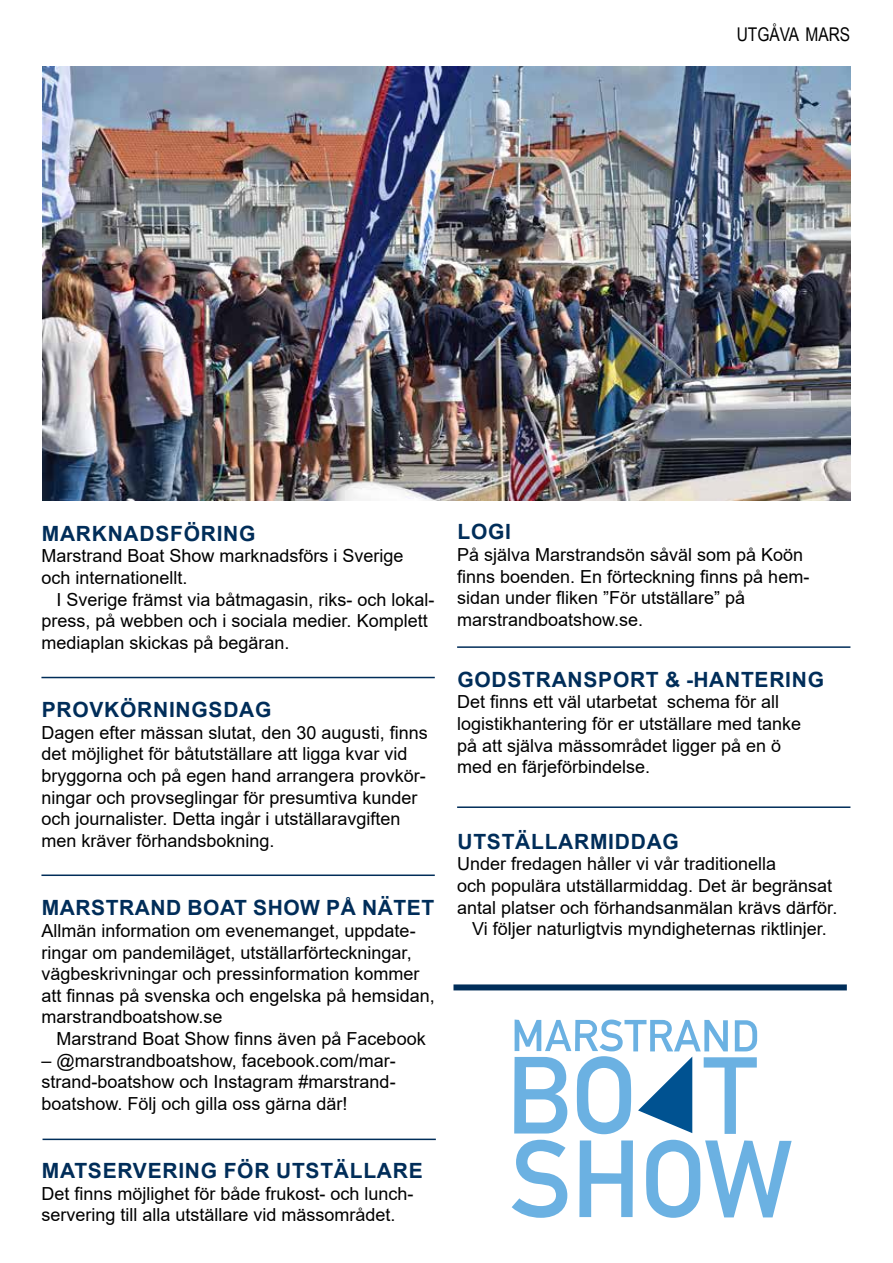
<style>
.page{position:relative;width:893px;height:1263px;background:#fff}
.page>*{position:absolute;margin:0;border:0;box-sizing:border-box;transform-origin:0 0}
.t1{font:700 21px "Arial";letter-spacing:.035em;color:#002d59}
.t2{font:18.9px "Arial Narrow";color:#000}
.t3{font:18px/21.6px "Arial";color:#000}
</style>
<div class="page">
<svg style="left:512px;top:1140px;width:55px;height:78px"></svg>
<svg style="left:579px;top:1140px;width:54px;height:77px"></svg>
<svg style="left:646px;top:1140px;width:146px;height:78px"></svg>
<svg style="left:514px;top:1019px;width:243px;height:115px"></svg>
<hr style="left:41px;top:677px;width:394px;height:1px;background:#002d59">
<hr style="left:41px;top:874px;width:394px;height:2px;background:#002d59">
<hr style="left:43px;top:1138px;width:393px;height:2px;background:#002d59">
<hr style="left:457px;top:646px;width:393px;height:2px;background:#002d59">
<hr style="left:457px;top:806px;width:393px;height:2px;background:#002d59">
<div style="left:453px;top:984px;width:394px;height:6px;background:#002d59"></div>
<img style="left:43px;top:66px;width:807px;height:435px">
<p class="t2" style="left:737px;top:21px;width:115px">UTGÅVA MARS</p>
<p class="t1" style="left:42px;top:519px;width:215px">MARKNADSFÖRING</p>
<p class="t3" style="left:41px;top:545px;width:364px">Marstrand Boat Show marknadsförs i Sverige och internationellt.</p>
<p class="t3" style="left:41px;top:588px;width:395px;text-indent:15px">I Sverige främst via båtmagasin, riks- och lokal&shy;press, på webben och i sociala medier. Komplett mediaplan skickas på begäran.</p>
<p class="t1" style="left:42px;top:695px;width:231px">PROVKÖRNINGSDAG</p>
<p class="t3" style="left:41px;top:722px;width:388px">Dagen efter mässan slutat, den 30 augusti, finns det möjlighet för båtutställare att ligga kvar vid bryggorna och på egen hand arrangera provkör&shy;ningar och provseglingar för presumtiva kunder och journalister. Detta ingår i utställaravgiften men kräver förhandsbokning.</p>
<p class="t1" style="left:42px;top:893px;width:394px">MARSTRAND BOAT SHOW PÅ NÄTET</p>
<p class="t3" style="left:41px;top:920px;width:395px">Allmän information om evenemanget, uppdate&shy;ringar om pandemiläget, utställarförteckningar, vägbeskrivningar och pressinformation kommer att finnas på svenska och engelska på hemsidan, marstrandboatshow.se</p>
<p class="t3" style="left:56px;top:1028px;width:371px">Marstrand Boat Show finns även på Facebook</p>
<p class="t3" style="left:41px;top:1049px;width:356px;text-align:justify">– @marstrandboatshow, facebook.com/mar&shy;strand-boatshow och Instagram #marstrand&shy;boatshow. Följ och gilla oss gärna där!</p>
<p class="t1" style="left:42px;top:1156px;width:382px">MATSERVERING FÖR UTSTÄLLARE</p>
<p class="t3" style="left:41px;top:1182px;width:374px">Det finns möjlighet för både frukost- och lunch&shy;servering till alla utställare vid mässområdet.</p>
<p class="t1" style="left:457px;top:517px;width:55px">LOGI</p>
<p class="t3" style="left:457px;top:544px;width:354px">På själva Marstrandsön såväl som på Koön finns boenden. En förteckning finns på hem&shy;sidan under fliken ”För utställare” på marstrandboatshow.se.</p>
<p class="t1" style="left:457px;top:664px;width:368px">GODSTRANSPORT &amp; -HANTERING</p>
<p class="t3" style="left:457px;top:691px;width:346px">Det finns ett väl utarbetat schema för all logistikhantering för er utställare med tanke på att själva mässområdet ligger på en ö med en färjeförbindelse.</p>
<p class="t1" style="left:457px;top:826px;width:223px">UTSTÄLLARMIDDAG</p>
<p class="t3" style="left:457px;top:853px;width:321px">Under fredagen håller vi vår traditionella</p>
<p class="t3" style="left:457px;top:875px;width:377px">och populära utställarmiddag. Det är begränsat</p>
<p class="t3" style="left:457px;top:896px;width:382px">antal platser och förhandsanmälan krävs därför.</p>
<p class="t3" style="left:472px;top:918px;width:356px">Vi följer naturligtvis myndigheternas riktlinjer.</p>
</div>
